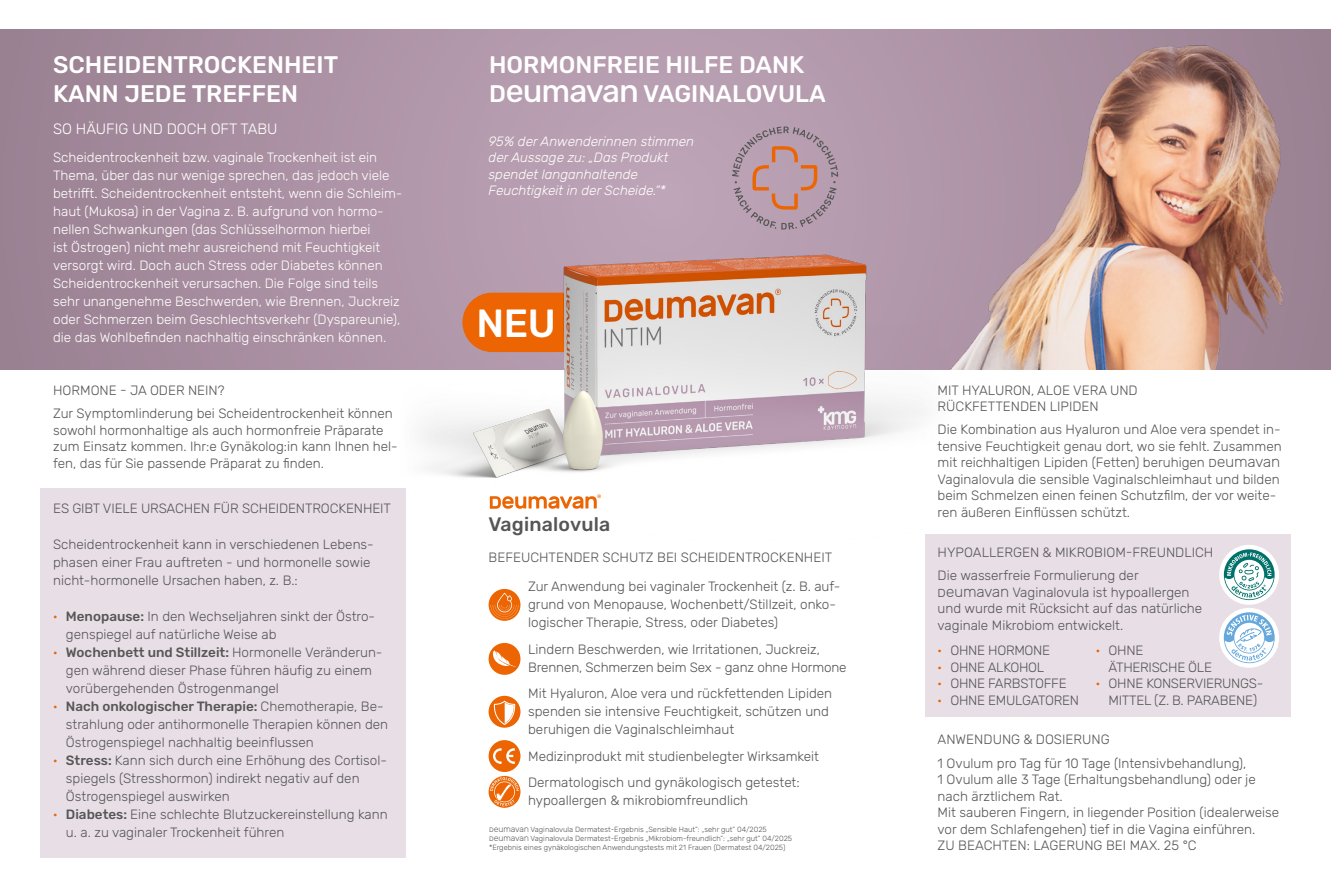
<style>
.page{position:relative;width:1331px;height:893px;background:#fff}
.page>*{position:absolute;margin:0;border:0;box-sizing:border-box;transform-origin:0 0}
.t1{font:500 39.3px "Rubik";color:#fff}
.t2{font:500 24px/28.5px "Rubik";color:#fff}
.t3{font:500 19.5px "Rubik";letter-spacing:.01em;color:#565656}
.t4{font:300 15px "Rubik";color:#fff}
.t5{font:300 13.5px/16.5px "Rubik";color:#565656}
.t6{font:300 13.5px/18px "Rubik";color:#fff}
.t7{font:300 13.5px/16.5px "Rubik";letter-spacing:-.02em;color:#565656}
.t8{font:italic 300 13.5px/16.5px "Rubik";color:#fff}
.t9{font:500 13.5px "Rubik";color:#565656}
.t10{font:300 7.5px/9px "Rubik";color:#565656}
.s1{color:#ec6502}
.s2{font-weight:500}
.s3{font-weight:300;color:#ec6502}
.s4{font-weight:300}
</style>
<div class="page">
<img style="left:0;top:30px;width:1331px;height:340px">
<svg style="left:732px;top:126px;width:106px;height:64px;background:#b5959e"></svg>
<div style="left:40px;top:488px;width:366px;height:370px;background:#e8dfe6"></div>
<div style="left:925px;top:534px;width:365px;height:183px;background:#e8dfe6"></div>
<div style="left:1219px;top:608px;width:60px;height:60px;background:#fff;border-radius:50%"></div>
<svg style="left:1224px;top:612px;width:51px;height:51px"></svg>
<div style="left:1219px;top:545px;width:60px;height:60px;background:#fff;border-radius:50%"></div>
<svg style="left:1224px;top:549px;width:51px;height:51px"></svg>
<img style="left:376px;top:190px;width:587px;height:319px">
<svg style="left:490px;top:494px;width:111px;height:15px"></svg>
<div style="left:489px;top:696px;width:31px;height:32px;background:#ec6502;border-radius:50%"></div>
<svg style="left:494px;top:701px;width:21px;height:24px"></svg>
<div style="left:489px;top:740px;width:31px;height:32px;background:#ec6502;border-radius:50%"></div>
<svg style="left:493px;top:748px;width:22px;height:16px"></svg>
<svg style="left:489px;top:776px;width:31px;height:32px"></svg>
<svg style="left:490px;top:777px;width:29px;height:29px"></svg>
<div style="left:489px;top:643px;width:31px;height:32px;background:#ec6502;border-radius:50%"></div>
<svg style="left:493px;top:650px;width:23px;height:17px"></svg>
<div style="left:489px;top:589px;width:31px;height:32px;background:#ec6502;border-radius:50%"></div>
<svg style="left:490px;top:593px;width:29px;height:26px"></svg>
<h2 class="t2" style="left:53px;top:51px;width:287px">SCHEIDENTROCKENHEIT<br>KANN JEDE TREFFEN</h2>
<h2 class="t2" style="left:489px;top:51px;width:338px">HORMONFREIE HILFE DANK ∫ VAGINALOVULA</h2>
<p class="t4" style="left:53px;top:120px;width:226px">SO HÄUFIG UND DOCH OFT TABU</p>
<p class="t6" style="left:53px;top:149px;width:351px">Scheidentrockenheit bzw. vaginale Trockenheit ist ein Thema, über das nur wenige sprechen, das jedoch viele betrifft. Scheidentrockenheit entsteht, wenn die Schleim&shy;haut (Mukosa) in der Vagina z. B. aufgrund von hormo&shy;nellen Schwankungen (das Schlüsselhormon hierbei<br>ist Östrogen) nicht mehr ausreichend mit Feuchtigkeit versorgt wird. Doch auch Stress oder Diabetes können Scheidentrockenheit verursachen. Die Folge sind teils sehr unangenehme Beschwerden, wie Brennen, Juckreiz oder Schmerzen beim Geschlechtsverkehr (Dyspareunie), die das Wohlbefinden nachhaltig einschränken können.</p>
<p class="t5" style="left:53px;top:382px;width:173px">HORMONE - JA ODER NEIN?</p>
<p class="t5" style="left:53px;top:406px;width:346px">Zur Symptomlinderung bei Scheidentrockenheit können sowohl hormonhaltige als auch hormonfreie Präparate zum Einsatz kommen. Ihr:e Gynäkolog:in kann Ihnen hel&shy;fen, das für Sie passende Präparat zu finden.</p>
<p class="t5" style="left:53px;top:501px;width:339px">ES GIBT VIELE URSACHEN FÜR SCHEIDENTROCKENHEIT</p>
<p class="t5" style="left:53px;top:536px;width:322px;line-height:18px">Scheidentrockenheit kann in verschiedenen Lebens&shy;phasen einer Frau auftreten - und hormonelle sowie nicht-hormonelle Ursachen haben, z. B.:</p>
<p class="t5" style="left:53px;top:609px;width:323px"><span class="s1">·</span> <span class="s2">Menopause:</span> In den Wechseljahren sinkt der Östro-</p>
<p class="t5" style="left:66px;top:627px;width:212px">genspiegel auf natürliche Weise ab</p>
<p class="t9" style="left:53px;top:645px;width:331px"><span class="s3">·</span> Wochenbett und Stillzeit: <span class="s4">Hormonelle Veränderun-</span></p>
<p class="t5" style="left:66px;top:663px;width:308px">gen während dieser Phase führen häufig zu einem</p>
<p class="t5" style="left:66px;top:681px;width:215px">vorübergehenden Östrogenmangel</p>
<p class="t9" style="left:53px;top:699px;width:332px"><span class="s3">·</span> Nach onkologischer Therapie: <span class="s4">Chemotherapie, Be-</span></p>
<p class="t5" style="left:66px;top:717px;width:324px">strahlung oder antihormonelle Therapien können den</p>
<p class="t5" style="left:66px;top:735px;width:249px">Östrogenspiegel nachhaltig beeinflussen</p>
<p class="t5" style="left:53px;top:753px;width:335px"><span class="s1">·</span> <span class="s2">Stress:</span> Kann sich durch eine Erhöhung des Cortisol-</p>
<p class="t5" style="left:66px;top:771px;width:295px">spiegels (Stresshormon) indirekt negativ auf den</p>
<p class="t5" style="left:66px;top:789px;width:165px">Östrogenspiegel auswirken</p>
<p class="t5" style="left:53px;top:807px;width:336px"><span class="s1">·</span> <span class="s2">Diabetes:</span> Eine schlechte Blutzuckereinstellung kann</p>
<p class="t5" style="left:66px;top:825px;width:220px">u. a. zu vaginaler Trockenheit führen</p>
<p class="t8" style="left:489px;top:133px;width:207px">95% der Anwenderinnen stimmen der Aussage zu: „Das Produkt spendet langanhaltende<br>Feuchtigkeit in der Scheide.“*</p>
<h1 class="t1" style="left:477px;top:301px;width:81px">NEU</h1>
<h3 class="t3" style="left:488px;top:513px;width:123px">Vaginalovula</h3>
<p class="t5" style="left:489px;top:549px;width:345px">BEFEUCHTENDER SCHUTZ BEI SCHEIDENTROCKENHEIT</p>
<p class="t5" style="left:528px;top:578px;width:314px;line-height:18px">Zur Anwendung bei vaginaler Trockenheit (z. B. auf&shy;grund von Menopause, Wochenbett/Stillzeit, onko&shy;logischer Therapie, Stress, oder Diabetes)</p>
<p class="t5" style="left:528px;top:640px;width:320px;line-height:18px">Lindern Beschwerden, wie Irritationen, Juckreiz,<br>Brennen, Schmerzen beim Sex - ganz ohne Hormone</p>
<p class="t5" style="left:528px;top:685px;width:306px;line-height:18px">Mit Hyaluron, Aloe vera und rückfettenden Lipiden spenden sie intensive Feuchtigkeit, schützen und beruhigen die Vaginalschleimhaut</p>
<p class="t5" style="left:528px;top:743px;width:292px;line-height:26.5px">Medizinprodukt mit studienbelegter Wirksamkeit<br>Dermatologisch und gynäkologisch getestet:</p>
<p class="t5" style="left:528px;top:792px;width:222px">hypoallergen &amp; mikrobiomfreundlich</p>
<p class="t10" style="left:489px;top:826px;width:305px">∂ Vaginalovula Dermatest-Ergebnis „Sensible Haut“: „sehr gut“ 04/2025 ∂ Vaginalovula Dermatest-Ergebnis „Mikrobiom-freundlich“: „sehr gut“ 04/2025 *Ergebnis eines gynäkologischen Anwendungstests mit 21 Frauen (Dermatest 04/2025)</p>
<p class="t5" style="left:938px;top:382px;width:202px">MIT HYALURON, ALOE VERA UND<br>RÜCKFETTENDEN LIPIDEN</p>
<p class="t5" style="left:938px;top:422px;width:346px">Die Kombination aus Hyaluron und Aloe vera spendet in&shy;tensive Feuchtigkeit genau dort, wo sie fehlt. Zusammen mit reichhaltigen Lipiden (Fetten) beruhigen ∂ Vaginalovula die sensible Vaginalschleimhaut und bilden beim Schmelzen einen feinen Schutzfilm, der vor weite&shy;ren äußeren Einflüssen schützt.</p>
<p class="t5" style="left:938px;top:544px;width:277px">HYPOALLERGEN &amp; MIKROBIOM-FREUNDLICH</p>
<p class="t5" style="left:938px;top:567px;width:266px">Die wasserfreie Formulierung der ∂ Vaginalovula ist hypoallergen und wurde mit Rücksicht auf das natürliche vaginale Mikrobiom entwickelt.</p>
<p class="t5" style="left:1096px;top:643px;width:49px"><span class="s1">·</span> OHNE</p>
<p class="t7" style="left:1108px;top:659px;width:105px">ÄTHERISCHE ÖLE</p>
<p class="t7" style="left:1096px;top:676px;width:169px"><span class="s1">·</span> OHNE KONSERVIERUNGS-</p>
<p class="t7" style="left:1108px;top:692px;width:150px">MITTEL (Z. B. PARABENE)</p>
<p class="t7" style="left:938px;top:643px;width:143px"><span class="s1">·</span> OHNE HORMONE<br><span class="s1">·</span> OHNE ALKOHOL<br><span class="s1">·</span> OHNE FARBSTOFFE<br><span class="s1">·</span> OHNE EMULGATOREN</p>
<p class="t5" style="left:938px;top:732px;width:174px">ANWENDUNG &amp; DOSIERUNG</p>
<p class="t5" style="left:938px;top:755px;width:343px">1 Ovulum pro Tag für 10 Tage (Intensivbehandlung),<br>1 Ovulum alle 3 Tage (Erhaltungsbehandlung) oder je nach ärztlichem Rat.<br>Mit sauberen Fingern, in liegender Position (idealerweise vor dem Schlafengehen) tief in die Vagina einführen.<br>ZU BEACHTEN: LAGERUNG BEI MAX. 25 °C</p>
</div>
